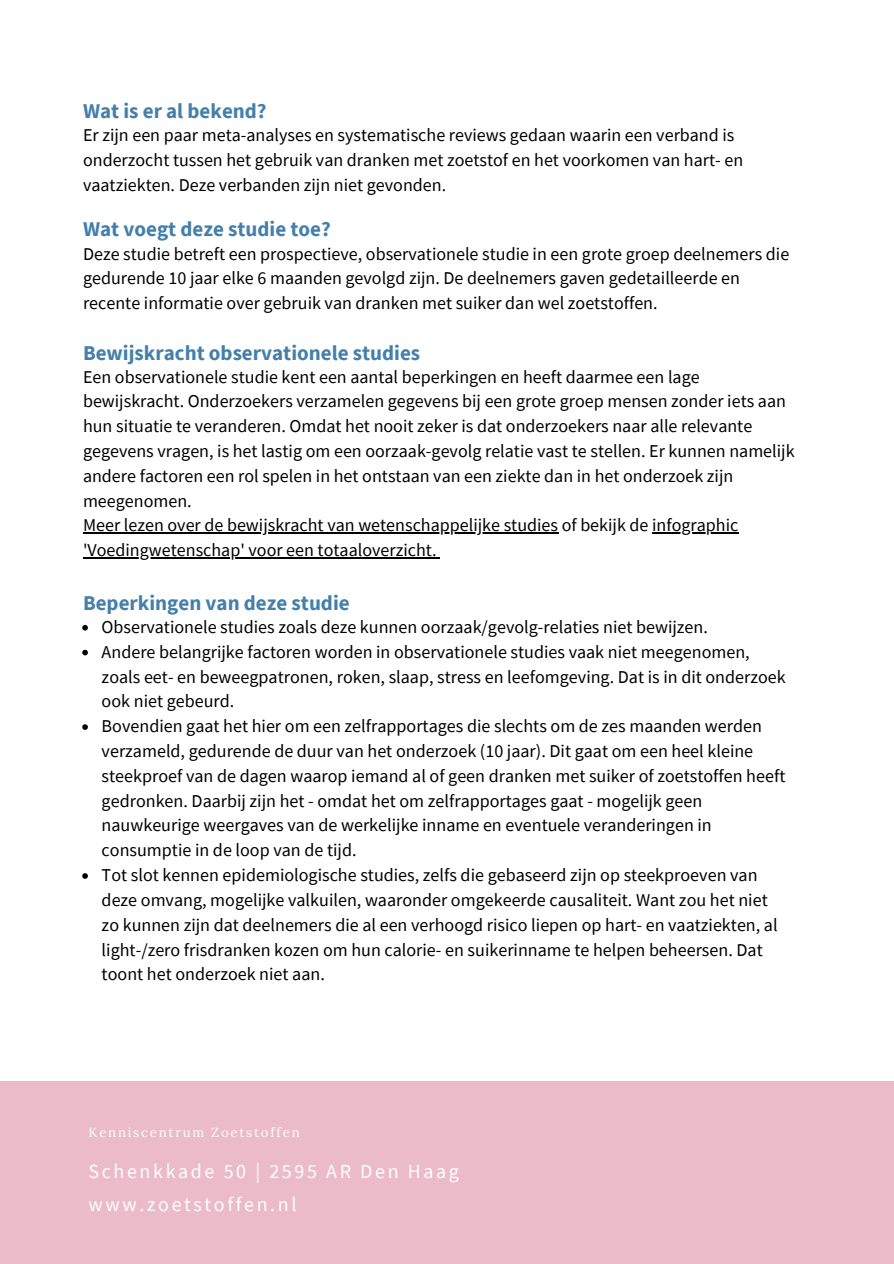
<style>
.page{position:relative;width:894px;height:1264px;background:#fff}
.page>*{position:absolute;margin:0;border:0;box-sizing:border-box;transform-origin:0 0}
.t1{font:700 21px "Source Sans Pro";color:#4480ab}
.t2{font:19.95px/32.7px "Source Sans Pro";letter-spacing:.13em;color:#fff}
.t3{font:18px/24.8px "Source Sans Pro";color:#000}
.t4{font:13.2px "Lora";letter-spacing:.13em;color:#fff}
</style>
<div class="page">
<div style="left:0;top:1081px;width:893px;height:182px;background:#ebbbca"></div>
<hr style="left:83px;top:532px;width:475px;height:1px;background:#000">
<hr style="left:652px;top:532px;width:86px;height:1px;background:#000">
<hr style="left:83px;top:557px;width:162px;height:1px;background:#000">
<hr style="left:245px;top:557px;width:191px;height:1px;background:#000">
<svg style="left:82px;top:625px;width:6px;height:5px"></svg>
<svg style="left:82px;top:649px;width:6px;height:6px"></svg>
<svg style="left:82px;top:724px;width:6px;height:6px"></svg>
<svg style="left:82px;top:873px;width:6px;height:5px"></svg>
<p class="t1" style="left:83px;top:97px;width:185px">Wat is er al bekend?</p>
<p class="t3" style="left:83px;top:122px;width:661px">Er zijn een paar meta-analyses en systematische reviews gedaan waarin een verband is onderzocht tussen het gebruik van dranken met zoetstof en het voorkomen van hart- en vaatziekten. Deze verbanden zijn niet gevonden.</p>
<p class="t1" style="left:83px;top:216px;width:249px">Wat voegt deze studie toe?</p>
<p class="t3" style="left:83px;top:241px;width:707px">Deze studie betreft een prospectieve, observationele studie in een grote groep deelnemers die gedurende 10 jaar elke 6 maanden gevolgd zijn. De deelnemers gaven gedetailleerde en recente informatie over gebruik van dranken met suiker dan wel zoetstoffen.</p>
<p class="t1" style="left:83px;top:339px;width:338px">Bewijskracht observationele studies</p>
<p class="t3" style="left:83px;top:364px;width:713px">Een observationele studie kent een aantal beperkingen en heeft daarmee een lage bewijskracht. Onderzoekers verzamelen gegevens bij een grote groep mensen zonder iets aan hun situatie te veranderen. Omdat het nooit zeker is dat onderzoekers naar alle relevante gegevens vragen, is het lastig om een oorzaak-gevolg relatie vast te stellen. Er kunnen namelijk andere factoren een rol spelen in het ontstaan van een ziekte dan in het onderzoek zijn meegenomen.<br>Meer lezen over de bewijskracht van wetenschappelijke studies of bekijk de infographic 'Voedingwetenschap' voor een totaaloverzicht.</p>
<p class="t1" style="left:83px;top:589px;width:268px">Beperkingen van deze studie</p>
<p class="t3" style="left:102px;top:614px;width:685px">Observationele studies zoals deze kunnen oorzaak/gevolg-relaties niet bewijzen.<br>Andere belangrijke factoren worden in observationele studies vaak niet meegenomen, zoals eet- en beweegpatronen, roken, slaap, stress en leefomgeving. Dat is in dit onderzoek ook niet gebeurd.<br>Bovendien gaat het hier om een zelfrapportages die slechts om de zes maanden werden verzameld, gedurende de duur van het onderzoek (10 jaar). Dit gaat om een heel kleine steekproef van de dagen waarop iemand al of geen dranken met suiker of zoetstoffen heeft gedronken. Daarbij zijn het - omdat het om zelfrapportages gaat - mogelijk geen nauwkeurige weergaves van de werkelijke inname en eventuele veranderingen in consumptie in de loop van de tijd.<br>Tot slot kennen epidemiologische studies, zelfs die gebaseerd zijn op steekproeven van deze omvang, mogelijke valkuilen, waaronder omgekeerde causaliteit. Want zou het niet zo kunnen zijn dat deelnemers die al een verhoogd risico liepen op hart- en vaatziekten, al light-/zero frisdranken kozen om hun calorie- en suikerinname te helpen beheersen. Dat toont het onderzoek niet aan.</p>
<p class="t4" style="left:89px;top:1124px;width:212px">Kenniscentrum Zoetstoffen</p>
<p class="t2" style="left:89px;top:1154px;width:372px">Schenkkade 50 | 2595 AR Den Haag www.zoetstoffen.nl</p>
</div>
